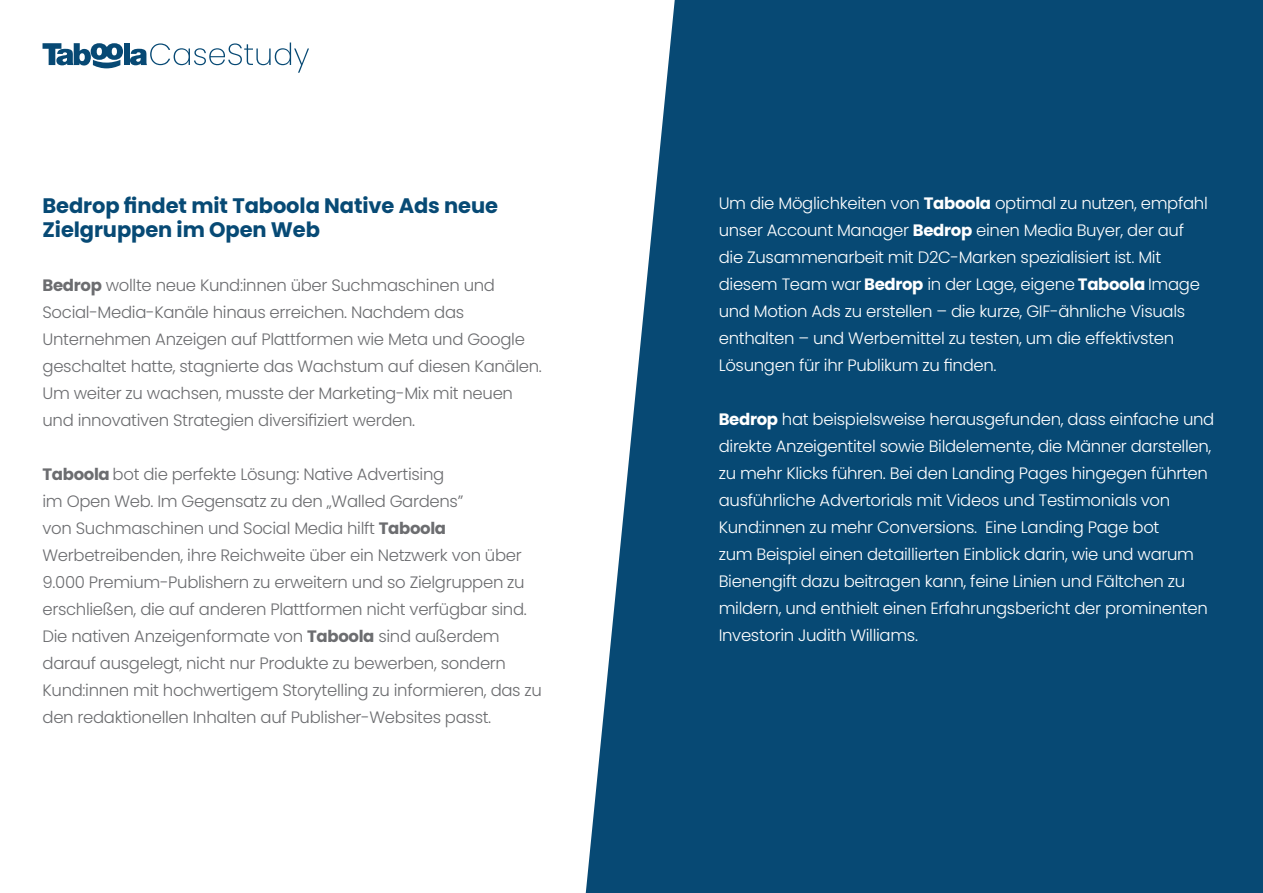
<style>
.page{position:relative;width:1263px;height:893px;background:#fff}
.page>*{position:absolute;margin:0;border:0;box-sizing:border-box;transform-origin:0 0}
.body_text{font:700 21px/24px "Poppins";letter-spacing:-.005em;color:#074a75}
.body_text-2{font:300 16.5px/27px "Poppins";letter-spacing:-.02em;color:#6c6d70}
.body_text-3{font:300 16.5px/27px "Poppins";letter-spacing:-.02em;color:#fff}
.s1{font-weight:700}
</style>
<div class="page">
<div style="left:586px;top:0;width:677px;height:893px;background:#074974"></div>
<div style="left:124px;top:43px;width:6px;height:22px;background:#074974"></div>
<svg style="left:43px;top:43px;width:80px;height:25px"></svg>
<svg style="left:130px;top:43px;width:179px;height:30px"></svg>
<p class="body_text" style="left:43px;top:194px;width:457px">Bedrop findet mit Taboola Native Ads neue<br>Zielgruppen im Open Web</p>
<p class="body_text-2" style="left:43px;top:272px;width:501px"><span class="s1">Bedrop</span> wollte neue Kund:innen über Suchmaschinen und Social-Media-Kanäle hinaus erreichen. Nachdem das Unternehmen Anzeigen auf Plattformen wie Meta und Google geschaltet hatte, stagnierte das Wachstum auf diesen Kanälen.<br>Um weiter zu wachsen, musste der Marketing-Mix mit neuen und innovativen Strategien diversifiziert werden.</p>
<p class="body_text-2" style="left:43px;top:461px;width:501px"><span class="s1">Taboola</span> bot die perfekte Lösung: Native Advertising<br>im Open Web. Im Gegensatz zu den „Walled Gardens”<br>von Suchmaschinen und Social Media hilft <span class="s1">Taboola </span>Werbetreibenden, ihre Reichweite über ein Netzwerk von über 9.000 Premium-Publishern zu erweitern und so Zielgruppen zu erschließen, die auf anderen Plattformen nicht verfügbar sind.<br>Die nativen Anzeigenformate von <span class="s1">Taboola</span> sind außerdem darauf ausgelegt, nicht nur Produkte zu bewerben, sondern Kund:innen mit hochwertigem Storytelling zu informieren, das zu den redaktionellen Inhalten auf Publisher-Websites passt.</p>
<p class="body_text-3" style="left:719px;top:189px;width:491px">Um die Möglichkeiten von <span class="s1">Taboola</span> optimal zu nutzen, empfahl unser Account Manager <span class="s1">Bedrop</span> einen Media Buyer, der auf die Zusammenarbeit mit D2C-Marken spezialisiert ist. Mit diesem Team war <span class="s1">Bedrop</span> in der Lage, eigene <span class="s1">Taboola</span> Image und Motion Ads zu erstellen – die kurze, GIF-ähnliche Visuals enthalten – und Werbemittel zu testen, um die effektivsten Lösungen für ihr Publikum zu finden.</p>
<p class="body_text-3" style="left:719px;top:405px;width:497px"><span class="s1">Bedrop</span> hat beispielsweise herausgefunden, dass einfache und direkte Anzeigentitel sowie Bildelemente, die Männer darstellen, zu mehr Klicks führen. Bei den Landing Pages hingegen führten ausführliche Advertorials mit Videos und Testimonials von Kund:innen zu mehr Conversions. Eine Landing Page bot<br>zum Beispiel einen detaillierten Einblick darin, wie und warum Bienengift dazu beitragen kann, feine Linien und Fältchen zu mildern, und enthielt einen Erfahrungsbericht der prominenten Investorin Judith Williams.</p>
</div>
